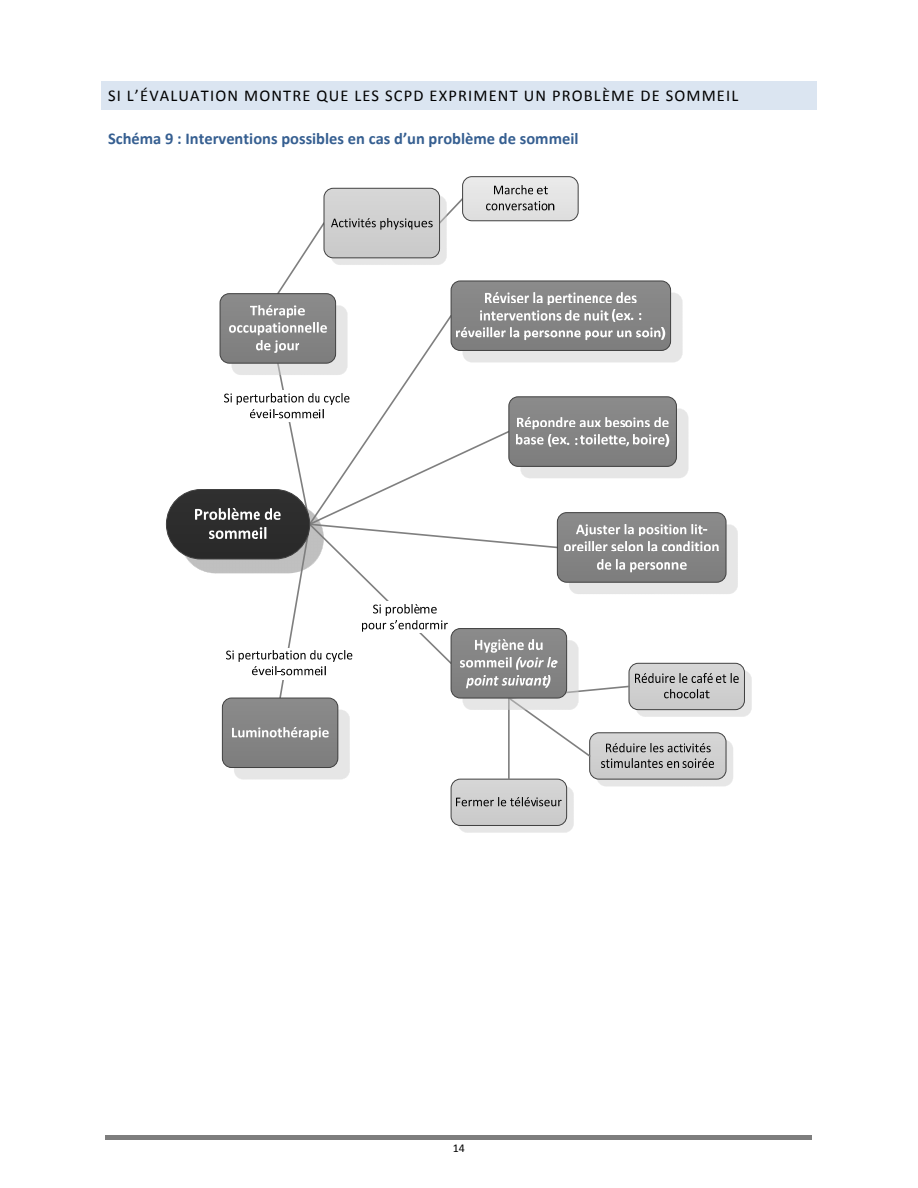
<style>
.page{position:relative;width:918px;height:1188px;background:#fff}
.page>*{position:absolute;margin:0;border:0;box-sizing:border-box;transform-origin:0 0}
.t1{font:16.5px "Calibri";letter-spacing:.07em;color:#000}
.t2{font:700 16.5px "Calibri";color:#365f91}
.t3{font:12px "Calibri";color:#000}
</style>
<div class="page">
<hr style="left:106px;top:1135px;width:706px;height:2px;background:#7e7e7e">
<hr style="left:106px;top:1138px;width:706px;height:1px;background:#7e7e7e">
<div style="left:106px;top:86px;width:706px;height:20px;background:#dbe5f1"></div>
<div style="left:101px;top:81px;width:716px;height:5px;background:#dbe5f1"></div>
<hr style="left:101px;top:106px;width:716px;height:4px;background:#dbe5f1">
<div style="left:101px;top:86px;width:5px;height:20px;background:#dbe5f1"></div>
<div style="left:812px;top:86px;width:5px;height:20px;background:#dbe5f1"></div>
<svg style="left:277px;top:221px;width:49px;height:72px"></svg>
<img style="left:225px;top:394px;width:50px;height:11px">
<img style="left:251px;top:409px;width:23px;height:10px">
<img style="left:227px;top:651px;width:48px;height:11px">
<img style="left:253px;top:666px;width:22px;height:32px">
<img style="left:636px;top:671px;width:116px;height:46px">
<div style="left:629px;top:663px;width:115px;height:47px;background:#d0d0d0;border-radius:9px"></div>
<div style="left:629px;top:663px;width:116px;height:47px;border:1px solid #404040;border-radius:9px"></div>
<img style="left:635px;top:674px;width:104px;height:9px">
<img style="left:665px;top:689px;width:44px;height:27px">
<img style="left:597px;top:740px;width:136px;height:46px">
<div style="left:590px;top:733px;width:136px;height:46px;background:#d0d0d0;border-radius:9px"></div>
<div style="left:589px;top:733px;width:137px;height:46px;border:1px solid #404040;border-radius:9px"></div>
<img style="left:631px;top:743px;width:79px;height:10px">
<img style="left:602px;top:759px;width:112px;height:9px">
<img style="left:458px;top:786px;width:116px;height:47px">
<div style="left:451px;top:779px;width:116px;height:46px;background:#cfcfcf;border-radius:9px"></div>
<div style="left:451px;top:779px;width:116px;height:47px;border:1px solid #404040;border-radius:9px"></div>
<img style="left:457px;top:797px;width:105px;height:10px">
<hr style="left:508px;top:698px;width:2px;height:81px;background:#7f7f7f">
<img style="left:181px;top:553px;width:94px;height:20px">
<div style="left:166px;top:490px;width:144px;height:69px;background:#2d2d2d;border-radius:35px"></div>
<div style="left:166px;top:489px;width:144px;height:70px;border:1px solid #404040;border-radius:35px"></div>
<img style="left:196px;top:508px;width:79px;height:12px">
<img style="left:210px;top:528px;width:56px;height:11px">
<svg style="left:447px;top:198px;width:18px;height:20px"></svg>
<img style="left:331px;top:196px;width:116px;height:69px">
<div style="left:324px;top:188px;width:116px;height:70px;background:#d1d1d1;border-radius:9px"></div>
<div style="left:324px;top:188px;width:116px;height:70px;border:1px solid #404040;border-radius:9px"></div>
<img style="left:331px;top:218px;width:101px;height:12px">
<div style="left:463px;top:177px;width:115px;height:44px;background:#e5e5e5;border-radius:9px"></div>
<div style="left:462px;top:176px;width:116px;height:45px;border:1px solid #404040;border-radius:9px"></div>
<img style="left:494px;top:186px;width:53px;height:16px">
<img style="left:487px;top:202px;width:67px;height:9px">
<img style="left:631px;top:293px;width:52px;height:69px">
<div style="left:451px;top:281px;width:220px;height:69px;background:#898989;border-radius:9px"></div>
<div style="left:451px;top:281px;width:220px;height:70px;border:1px solid #404040;border-radius:9px"></div>
<img style="left:486px;top:292px;width:151px;height:18px">
<img style="left:481px;top:310px;width:126px;height:3px">
<img style="left:631px;top:313px;width:10px;height:41px">
<img style="left:631px;top:328px;width:30px;height:16px">
<img style="left:662px;top:328px;width:3px;height:69px">
<img style="left:631px;top:408px;width:57px;height:70px">
<div style="left:509px;top:397px;width:167px;height:69px;background:#888;border-radius:9px"></div>
<div style="left:509px;top:397px;width:168px;height:70px;border:1px solid #404040;border-radius:9px"></div>
<img style="left:631px;top:417px;width:38px;height:19px">
<img style="left:634px;top:435px;width:31px;height:31px">
<img style="left:666px;top:435px;width:3px;height:43px">
<img style="left:631px;top:524px;width:107px;height:70px">
<div style="left:557px;top:513px;width:169px;height:69px;background:#838383;border-radius:9px"></div>
<div style="left:557px;top:512px;width:169px;height:70px;border:1px solid #404040;border-radius:9px"></div>
<img style="left:631px;top:524px;width:72px;height:18px">
<img style="left:631px;top:542px;width:88px;height:10px">
<img style="left:631px;top:562px;width:55px;height:11px">
<img style="left:232px;top:305px;width:115px;height:70px">
<svg style="left:275px;top:313px;width:356px;height:445px"></svg>
<div style="left:220px;top:294px;width:116px;height:69px;background:#858585;border-radius:9px"></div>
<div style="left:220px;top:293px;width:116px;height:70px;border:1px solid #404040;border-radius:9px"></div>
<img style="left:251px;top:305px;width:53px;height:18px">
<img style="left:230px;top:323px;width:96px;height:13px">
<img style="left:257px;top:340px;width:43px;height:26px">
<img style="left:234px;top:710px;width:116px;height:70px">
<div style="left:222px;top:698px;width:116px;height:70px;background:#858585;border-radius:9px"></div>
<div style="left:222px;top:698px;width:116px;height:70px;border:1px solid #404040;border-radius:9px"></div>
<img style="left:233px;top:727px;width:95px;height:13px">
<p class="t1" style="left:108px;top:89px;width:632px">SI L’ÉVALUATION MONTRE QUE LES SCPD EXPRIMENT UN PROBLÈME DE SOMMEIL</p>
<p class="t2" style="left:108px;top:132px;width:472px">Schéma 9 : Interventions possibles en cas d’un problème de sommeil</p>
<p class="t3" style="left:453px;top:1143px;width:14px">14</p>
</div>
